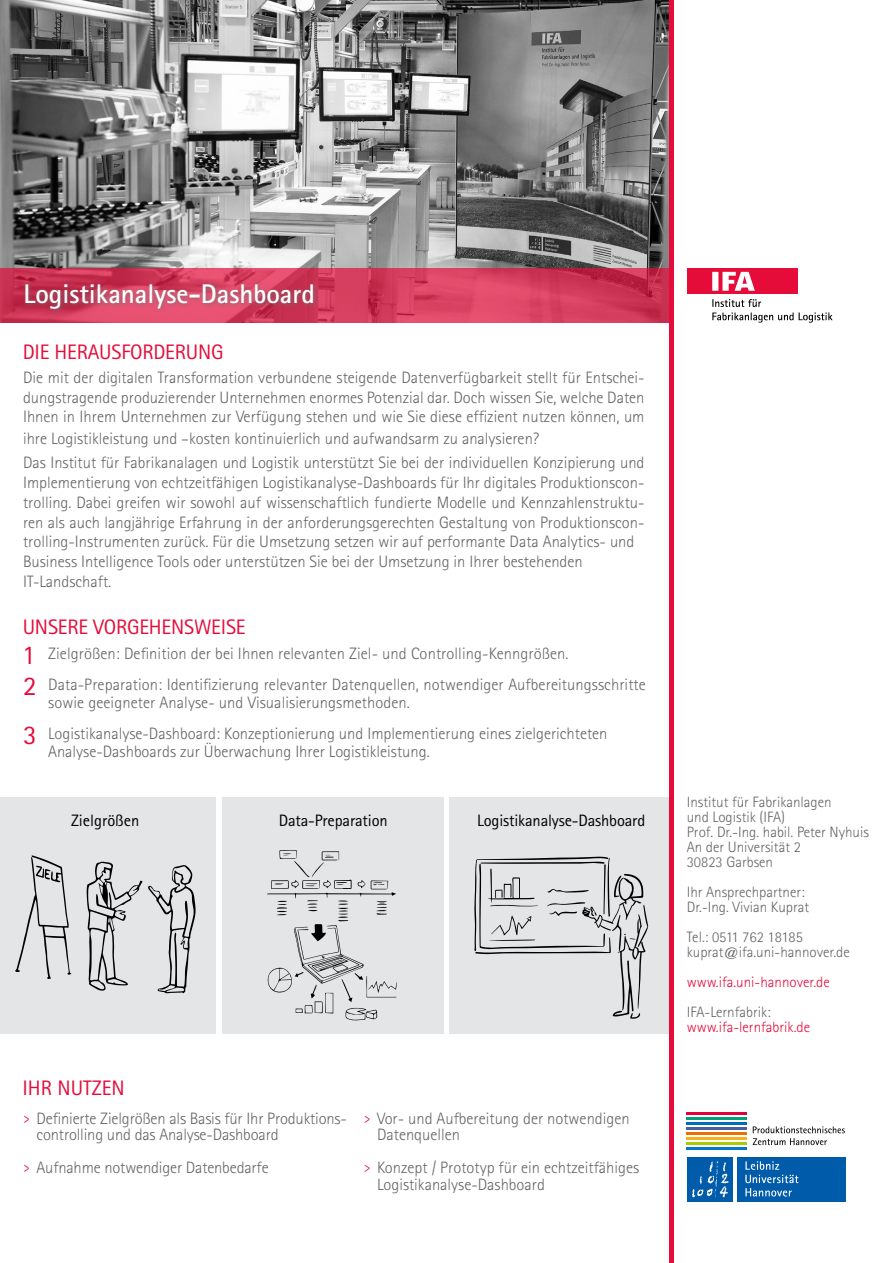
<style>
.page{position:relative;width:893px;height:1263px;background:#fff}
.page>*{position:absolute;margin:0;border:0;box-sizing:border-box;transform-origin:0 0}
.t1{font:700 27px "Rotis Sans Serif Std";color:#fff}
.t2{font:27px/30.9px "Rotis Sans Serif Std";color:#e50c3a}
.t3{font:21px "Rotis Sans Serif Std";letter-spacing:-.01em;color:#e50c3a}
.t4{font:300 16.5px/19.8px "Rotis Sans Serif Std";color:#636466}
.t5{font:16.5px "Rotis Sans Serif Std";letter-spacing:-.01em;color:#000}
.t6{font:300 15px/15px "Rotis Sans Serif Std";color:#636466}
.t7{font:300 15px "Rotis Sans Serif Std";color:#e50c3a}
.s1{font-weight:400;font-size:15.75px;color:#e50c3a}
</style>
<div class="page">
<img style="left:0;top:0;width:669px;height:268px">
<svg style="left:0;top:268px;width:669px;height:55px;background:#d43c5c"></svg>
<div style="left:22px;top:281px;width:297px;height:33px;background:#707173;opacity:.75"></div>
<div style="left:687px;top:269px;width:110px;height:25px;background:#e50c3a"></div>
<svg style="left:712px;top:299px;width:121px;height:24px"></svg>
<svg style="left:712px;top:272px;width:43px;height:19px"></svg>
<div style="left:222px;top:797px;width:221px;height:236px;background:#e4e5e6"></div>
<div style="left:450px;top:797px;width:221px;height:236px;background:#e4e5e6"></div>
<div style="left:0;top:797px;width:216px;height:236px;background:#e4e5e6"></div>
<hr style="left:669px;top:0;width:4px;height:1263px;background:#e50c3a">
<svg style="left:267px;top:850px;width:130px;height:171px"></svg>
<svg style="left:315px;top:960px;width:27px;height:8px"></svg>
<svg style="left:318px;top:960px;width:26px;height:9px"></svg>
<svg style="left:474px;top:856px;width:174px;height:163px"></svg>
<hr style="left:687px;top:1122px;width:60px;height:3px;background:#006db7">
<hr style="left:687px;top:1147px;width:60px;height:3px;background:#007bc3">
<hr style="left:687px;top:1142px;width:60px;height:3px;background:#aec900">
<hr style="left:687px;top:1137px;width:60px;height:3px;background:#f8b01d">
<hr style="left:687px;top:1132px;width:60px;height:3px;background:#ed7000">
<hr style="left:687px;top:1127px;width:60px;height:3px;background:#4b5ba5">
<hr style="left:687px;top:1112px;width:60px;height:3px;background:#e3003a">
<hr style="left:687px;top:1117px;width:60px;height:3px;background:#00a379">
<svg style="left:753px;top:1126px;width:92px;height:19px"></svg>
<div style="left:737px;top:1157px;width:109px;height:45px;background:#005baa"></div>
<div style="left:687px;top:1157px;width:45px;height:45px;background:#005baa"></div>
<svg style="left:745px;top:1161px;width:53px;height:35px"></svg>
<svg style="left:692px;top:1161px;width:37px;height:36px"></svg>
<svg style="left:87px;top:861px;width:109px;height:132px"></svg>
<svg style="left:15px;top:855px;width:56px;height:124px"></svg>
<h1 class="t1" style="left:23px;top:277px;width:293px">Logistikanalyse-Dashboard</h1>
<p class="t3" style="left:23px;top:340px;width:202px">DIE HERAUSFORDERUNG</p>
<p class="t4" style="left:23px;top:367px;width:623px;text-align:justify">Die mit der digitalen Transformation verbundene steigende Datenverfügbarkeit stellt für Entschei&shy;dungstragende produzierender Unternehmen enormes Potenzial dar. Doch wissen Sie, welche Daten Ihnen in Ihrem Unternehmen zur Verfügung stehen und wie Sie diese effizient nutzen können, um</p>
<p class="t4" style="left:23px;top:426px;width:623px;line-height:24px">ihre Logistikleistung und –kosten kontinuierlich und aufwandsarm zu analysieren?<br>Das Institut für Fabrikanalagen und Logistik unterstützt Sie bei der individuellen Konzipierung und</p>
<p class="t4" style="left:23px;top:472px;width:623px">Implementierung von echtzeitfähigen Logistikanalyse-Dashboards für Ihr digitales Produktionscon&shy;trolling. Dabei greifen wir sowohl auf wissenschaftlich fundierte Modelle und Kennzahlenstruktu&shy;ren als auch langjährige Erfahrung in der anforderungsgerechten Gestaltung von Produktionscon&shy;trolling-Instrumenten zurück. Für die Umsetzung setzen wir auf performante Data Analytics- und Business Intelligence Tools oder unterstützen Sie bei der Umsetzung in Ihrer bestehenden IT-Landschaft.</p>
<p class="t3" style="left:23px;top:615px;width:224px">UNSERE VORGEHENSWEISE</p>
<h1 class="t2" style="left:22px;top:639px;width:16px">1<br>2</h1>
<h1 class="t2" style="left:23px;top:719px;width:15px">3</h1>
<p class="t4" style="left:48px;top:637px;width:599px;line-height:31px">Zielgrößen: Definition der bei Ihnen relevanten Ziel- und Controlling-Kenngrößen.<br>Data-Preparation: Identifizierung relevanter Datenquellen, notwendiger Aufbereitungsschritte</p>
<p class="t4" style="left:48px;top:686px;width:561px;line-height:31px">sowie geeigneter Analyse- und Visualisierungsmethoden.<br>Logistikanalyse-Dashboard: Konzeptionierung und Implementierung eines zielgerichteten</p>
<p class="t4" style="left:48px;top:741px;width:383px">Analyse-Dashboards zur Überwachung Ihrer Logistikleistung.</p>
<p class="t5" style="left:71px;top:810px;width:70px">Zielgrößen</p>
<p class="t5" style="left:279px;top:810px;width:111px">Data-Preparation</p>
<p class="t5" style="left:477px;top:810px;width:170px">Logistikanalyse-Dashboard</p>
<p class="t3" style="left:23px;top:1075px;width:104px">IHR NUTZEN</p>
<p class="t4" style="left:24px;top:1108px;width:325px"><span class="s1">&gt;</span> Definierte Zielgrößen als Basis für Ihr Produktions-</p>
<p class="t4" style="left:364px;top:1108px;width:267px"><span class="s1">&gt;</span> Vor- und Aufbereitung der notwendigen</p>
<p class="t4" style="left:24px;top:1158px;width:246px"><span class="s1">&gt;</span> Aufnahme notwendiger Datenbedarfe</p>
<p class="t4" style="left:364px;top:1158px;width:276px"><span class="s1">&gt;</span> Konzept / Prototyp für ein echtzeitfähiges</p>
<p class="t4" style="left:377px;top:1125px;width:85px">Datenquellen</p>
<p class="t4" style="left:377px;top:1174px;width:169px">Logistikanalyse-Dashboard</p>
<p class="t4" style="left:37px;top:1125px;width:244px">controlling und das Analyse-Dashboard</p>
<p class="t6" style="left:687px;top:795px;width:184px">Institut für Fabrikanlagen<br>und Logistik (IFA)<br>Prof. Dr.-Ing. habil. Peter Nyhuis<br>An der Universität 2<br>30823 Garbsen</p>
<p class="t6" style="left:687px;top:885px;width:124px">Ihr Ansprechpartner:<br>Dr.-Ing. Vivian Kuprat</p>
<p class="t6" style="left:687px;top:930px;width:165px">Tel.: 0511 762 18185 kuprat@ifa.uni-hannover.de</p>
<p class="t7" style="left:687px;top:974px;width:145px">www.ifa.uni-hannover.de</p>
<p class="t6" style="left:687px;top:1005px;width:86px">IFA-Lernfabrik:</p>
<p class="t7" style="left:687px;top:1019px;width:125px">www.ifa-lernfabrik.de</p>
</div>
